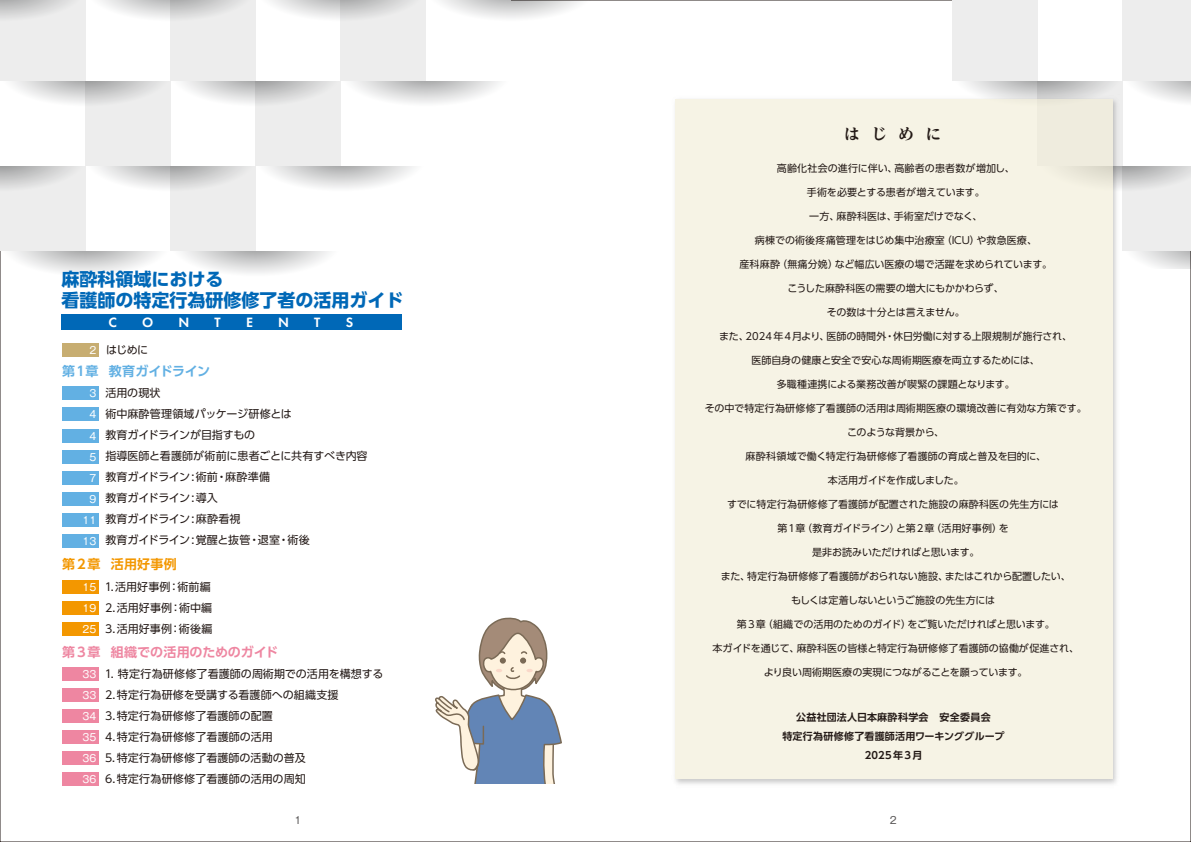
<style>
.page{position:relative;width:1191px;height:842px;background:#fff}
.page>*{position:absolute;margin:0;border:0;box-sizing:border-box;transform-origin:0 0}
.t1{font:700 18px/21px "UD Shin Go Pro";color:#0068b7}
.t2{font:700 expanded 16px "Reim Pro";color:#221815}
.t3{font:600 14px "Futura PT";color:#fff}
.t4{font:700 13px "UD Shin Go Pro De";letter-spacing:.01em;color:#ee86a1}
.t5{font:700 13px "UD Shin Go Pro De";letter-spacing:.005em;color:#62b0e3}
.t6{font:700 13px "UD Shin Go Pro De";letter-spacing:.025em;color:#f39700}
.t7{font:11px/21px "UD Shin Go Pro";letter-spacing:.01em;color:#221815}
.t8{font:10px "UD Shin Go Pro";color:#221815}
.t9{font:700 10px/19px "UD Shin Go Pro De";letter-spacing:.025em;color:#221815;text-align:center}
.t10{font:10px "UD Shin Go Pro";letter-spacing:-.02em;color:#221815}
.t11{font:10px "UD Shin Go Pro";letter-spacing:-.03em;color:#221815}
.t12{font:10px/21.2px "Gothic MB101 Pro";color:#fff;text-align:justify}
.t13{font:10px "UD Shin Go Pro";letter-spacing:-.035em;color:#221815}
.t14{font:10px "Gothic MB101 Pro";color:#595757}
</style>
<div class="page">
<svg style="left:0;top:213px;width:170px;height:63px"></svg>
<div style="left:85px;top:166px;width:85px;height:85px;background:#fff"></div>
<div style="left:0;top:166px;width:85px;height:85px;background:#ededed"></div>
<svg style="left:170px;top:213px;width:170px;height:63px"></svg>
<div style="left:255px;top:166px;width:85px;height:85px;background:#fff"></div>
<div style="left:170px;top:166px;width:85px;height:85px;background:#ededed"></div>
<svg style="left:0;top:166px;width:74px;height:22px"></svg>
<svg style="left:85px;top:128px;width:170px;height:63px"></svg>
<div style="left:170px;top:81px;width:85px;height:85px;background:#fff"></div>
<div style="left:85px;top:81px;width:85px;height:85px;background:#ededed"></div>
<svg style="left:255px;top:128px;width:170px;height:63px"></svg>
<div style="left:340px;top:81px;width:85px;height:85px;background:#fff"></div>
<div style="left:255px;top:81px;width:85px;height:85px;background:#ededed"></div>
<svg style="left:0;top:43px;width:170px;height:63px"></svg>
<div style="left:85px;top:0;width:85px;height:81px;background:#fff"></div>
<div style="left:0;top:0;width:85px;height:81px;background:#ededed"></div>
<svg style="left:170px;top:43px;width:170px;height:63px"></svg>
<div style="left:255px;top:0;width:85px;height:81px;background:#fff"></div>
<div style="left:170px;top:0;width:85px;height:81px;background:#ededed"></div>
<svg style="left:340px;top:43px;width:170px;height:63px"></svg>
<div style="left:425px;top:0;width:85px;height:81px;background:#fff"></div>
<div style="left:340px;top:0;width:85px;height:81px;background:#ededed"></div>
<svg style="left:0;top:0;width:595px;height:21px"></svg>
<svg style="left:1135px;top:251px;width:56px;height:18px"></svg>
<div style="left:1122px;top:166px;width:69px;height:85px;background:#ededed"></div>
<svg style="left:1121px;top:166px;width:70px;height:22px"></svg>
<div style="left:1037px;top:81px;width:85px;height:85px;background:#ededed"></div>
<svg style="left:952px;top:43px;width:170px;height:63px"></svg>
<div style="left:1037px;top:0;width:85px;height:81px;background:#fff"></div>
<div style="left:952px;top:0;width:85px;height:81px;background:#ededed"></div>
<svg style="left:1122px;top:81px;width:69px;height:25px"></svg>
<div style="left:1122px;top:0;width:69px;height:81px;background:#ededed"></div>
<img style="left:675px;top:95px;width:446px;height:689px">
<div style="left:675px;top:99px;width:437px;height:680px;background:#f6f3e5"></div>
<div style="left:62px;top:343px;width:37px;height:13px;background:#c7ad71"></div>
<div style="left:62px;top:386px;width:37px;height:13px;background:#62b0e3"></div>
<div style="left:62px;top:407px;width:37px;height:14px;background:#62b0e3"></div>
<div style="left:62px;top:429px;width:37px;height:13px;background:#62b0e3"></div>
<div style="left:62px;top:450px;width:37px;height:13px;background:#62b0e3"></div>
<div style="left:62px;top:471px;width:37px;height:13px;background:#62b0e3"></div>
<div style="left:62px;top:492px;width:37px;height:13px;background:#62b0e3"></div>
<div style="left:62px;top:514px;width:37px;height:13px;background:#62b0e3"></div>
<div style="left:62px;top:535px;width:37px;height:13px;background:#62b0e3"></div>
<div style="left:62px;top:667px;width:37px;height:13px;background:#ee86a1"></div>
<div style="left:62px;top:688px;width:37px;height:13px;background:#ee86a1"></div>
<div style="left:62px;top:709px;width:37px;height:14px;background:#ee86a1"></div>
<div style="left:62px;top:730px;width:37px;height:14px;background:#ee86a1"></div>
<div style="left:62px;top:751px;width:37px;height:14px;background:#ee86a1"></div>
<div style="left:62px;top:772px;width:37px;height:14px;background:#ee86a1"></div>
<div style="left:62px;top:580px;width:37px;height:13px;background:#f39700"></div>
<div style="left:62px;top:601px;width:37px;height:14px;background:#f39700"></div>
<div style="left:62px;top:623px;width:37px;height:13px;background:#f39700"></div>
<div style="left:61px;top:315px;width:341px;height:15px;background:#0068b7"></div>
<svg style="left:435px;top:618px;width:127px;height:166px"></svg>
<h1 class="t1" style="left:62px;top:268px;width:343px">麻酔科領域における<br>看護師の特定行為研修修了者の活用ガイド</h1>
<p class="t12" style="left:89px;top:338px;width:8px">2</p>
<p class="t12" style="left:83px;top:381px;width:15px;text-align:right">3<br>4<br>4<br>5<br>7<br>9<br>11<br>13</p>
<h3 class="t3" style="left:108px;top:314px;width:10px">C</h3>
<h3 class="t3" style="left:142px;top:314px;width:13px">O</h3>
<h3 class="t3" style="left:179px;top:314px;width:12px">N</h3>
<h3 class="t3" style="left:215px;top:314px;width:8px">T</h3>
<h3 class="t3" style="left:246px;top:314px;width:8px">E</h3>
<h3 class="t3" style="left:278px;top:314px;width:12px">N</h3>
<h3 class="t3" style="left:314px;top:314px;width:8px">T</h3>
<h3 class="t3" style="left:346px;top:314px;width:9px">S</h3>
<p class="t7" style="left:106px;top:339px;width:44px">はじめに</p>
<h3 class="t5" style="left:62px;top:361px;width:149px">第1章 教育ガイドライン</h3>
<p class="t7" style="left:105px;top:382px;width:264px">活用の現状<br>術中麻酔管理領域パッケージ研修とは<br>教育ガイドラインが目指すもの<br>指導医師と看護師が術前に患者ごとに共有すべき内容教育ガイドライン:術前・麻酔準備<br>教育ガイドライン:導入<br>教育ガイドライン:麻酔看視<br>教育ガイドライン:覚醒と抜管・退室・術後</p>
<h3 class="t6" style="left:62px;top:554px;width:116px">第2章 活用好事例</h3>
<p class="t7" style="left:105px;top:576px;width:109px">1.活用好事例：術前編<br>2.活用好事例：術中編<br>3.活用好事例：術後編</p>
<p class="t12" style="left:83px;top:575px;width:15px">15<br>19<br>25</p>
<h3 class="t4" style="left:62px;top:641px;width:217px">第3章 組織での活用のためのガイド</h3>
<p class="t7" style="left:105px;top:663px;width:280px">1. 特定行為研修修了看護師の周術期での活用を構想する<br>2.特定行為研修を受講する看護師への組織支援<br>3.特定行為研修修了看護師の配置<br>4.特定行為研修修了看護師の活用<br>5.特定行為研修修了看護師の活動の普及<br>6.特定行為研修修了看護師の活用の周知</p>
<p class="t12" style="left:83px;top:662px;width:15px">33<br>33<br>34<br>35<br>36<br>36</p>
<p class="t14" style="left:294px;top:811px;width:8px">1</p>
<h2 class="t2" style="left:843px;top:121px;width:99px">はじめに</h2>
<p class="t8" style="left:777px;top:160px;width:239px">高齢化社会の進行に伴い、高齢者の患者数が増加し、</p>
<p class="t10" style="left:807px;top:184px;width:179px">手術を必要とする患者が増えています。</p>
<p class="t8" style="left:809px;top:208px;width:175px">一方、麻酔科医は、手術室だけでなく、</p>
<p class="t8" style="left:755px;top:232px;width:284px">病棟での術後疼痛管理をはじめ集中治療室（ICU）や救急医療、</p>
<p class="t8" style="left:739px;top:256px;width:314px">産科麻酔（無痛分娩）など幅広い医療の場で活躍を求められています。</p>
<p class="t8" style="left:787px;top:280px;width:218px">こうした麻酔科医の需要の増大にもかかわらず、</p>
<p class="t8" style="left:826px;top:304px;width:140px">その数は十分とは言えません。</p>
<p class="t8" style="left:719px;top:328px;width:354px">また、2024 年４月より、医師の時間外・休日労働に対する上限規制が施行され、</p>
<p class="t8" style="left:751px;top:352px;width:290px">医師自身の健康と安全で安心な周術期医療を両立するためには、</p>
<p class="t8" style="left:777px;top:376px;width:239px">多職種連携による業務改善が喫緊の課題となります。</p>
<p class="t8" style="left:704px;top:400px;width:383px">その中で特定行為研修修了看護師の活用は周術期医療の環境改善に有効な方策です。</p>
<p class="t13" style="left:847px;top:424px;width:99px">このような背景から、</p>
<p class="t8" style="left:745px;top:448px;width:302px">麻酔科領域で働く特定行為研修修了看護師の育成と普及を目的に、</p>
<p class="t11" style="left:828px;top:472px;width:137px">本活用ガイドを作成しました。</p>
<p class="t8" style="left:727px;top:496px;width:333px">すでに特定行為研修修了看護師が配置された施設の麻酔科医の先生方には</p>
<p class="t8" style="left:777px;top:520px;width:232px">第1章（教育ガイドライン）と第２章（活用好事例）を</p>
<p class="t8" style="left:812px;top:544px;width:169px">是非お読みいただければと思います。</p>
<p class="t8" style="left:720px;top:568px;width:351px">また、特定行為研修修了看護師がおられない施設、またはこれから配置したい、</p>
<p class="t11" style="left:791px;top:592px;width:205px">もしくは定着しないというご施設の先生方には</p>
<p class="t8" style="left:736px;top:616px;width:320px">第3章（組織での活用のためのガイド）をご覧いただければと思います。</p>
<p class="t8" style="left:712px;top:640px;width:368px">本ガイドを通じて、麻酔科医の皆様と特定行為研修修了看護師の協働が促進され、</p>
<p class="t10" style="left:763px;top:664px;width:265px">より良い周術期医療の実現につながることを願っています。</p>
<p class="t9" style="left:782px;top:707px;width:223px">公益社団法人日本麻酔科学会　安全委員会<br>特定行為研修修了看護師活用ワーキンググループ<br>2025年3月</p>
<p class="t14" style="left:889px;top:811px;width:8px">2</p>
</div>
